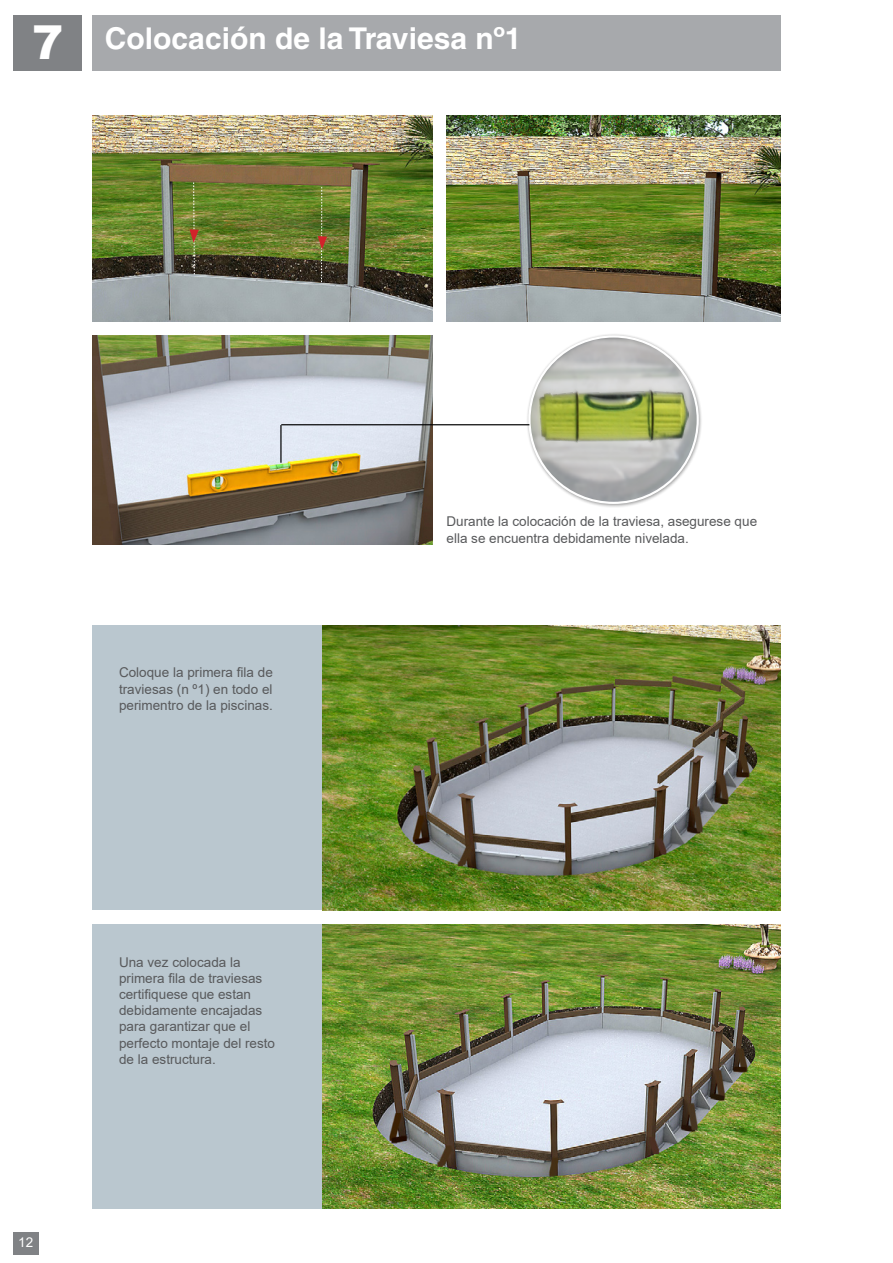
<style>
.page{position:relative;width:893px;height:1263px;background:#fff}
.page>*{position:absolute;margin:0;border:0;box-sizing:border-box;transform-origin:0 0}
.t1{font:700 30px "Helvetica LT Std";color:#fff}
.t2{font:13.5px/16.2px "Arial";color:#58595b}
.t3{font:13.5px "Arial";color:#fff}
.s1{font-family:"Arial";font-weight:900;font-size:46.8px}
</style>
<div class="page">
<img style="left:92px;top:115px;width:340px;height:207px">
<img style="left:92px;top:335px;width:340px;height:209px">
<div style="left:13px;top:15px;width:69px;height:56px;background:#808285"></div>
<div style="left:92px;top:15px;width:689px;height:56px;background:#a7a9ac"></div>
<div style="left:13px;top:1232px;width:25px;height:22px;background:#808285"></div>
<div style="left:526px;top:333px;width:177px;height:175px;background:#000;opacity:.75"></div>
<img style="left:529px;top:336px;width:169px;height:167px">
<hr style="left:281px;top:424px;width:248px;height:1px;background:#000">
<hr style="left:280px;top:425px;width:2px;height:38px;background:#000">
<img style="left:446px;top:115px;width:335px;height:207px">
<img style="left:180px;top:181px;width:28px;height:95px">
<svg style="left:317px;top:187px;width:10px;height:95px"></svg>
<div style="left:92px;top:625px;width:230px;height:285px;background:#bac7cf"></div>
<div style="left:92px;top:924px;width:230px;height:285px;background:#bac7cf"></div>
<img style="left:322px;top:625px;width:459px;height:285px">
<img style="left:322px;top:924px;width:459px;height:285px">
<h1 class="t1" style="left:32px;top:21px;width:491px"><span class="s1">7</span> Colocación de la Traviesa nº1</h1>
<p class="t2" style="left:119px;top:664px;width:155px;text-align:justify">Coloque la primera fila de traviesas (n º1) en todo el perimentro de la piscinas.</p>
<p class="t3" style="left:18px;top:1233px;width:17px">12</p>
<p class="t2" style="left:119px;top:954px;width:158px">Una vez colocada la primera fila de traviesas certifiquese que estan debidamente encajadas para garantizar que el perfecto montaje del resto de la estructura.</p>
<p class="t2" style="left:446px;top:513px;width:312px">Durante la colocación de la traviesa, asegurese que ella se encuentra debidamente nivelada.</p>
</div>
